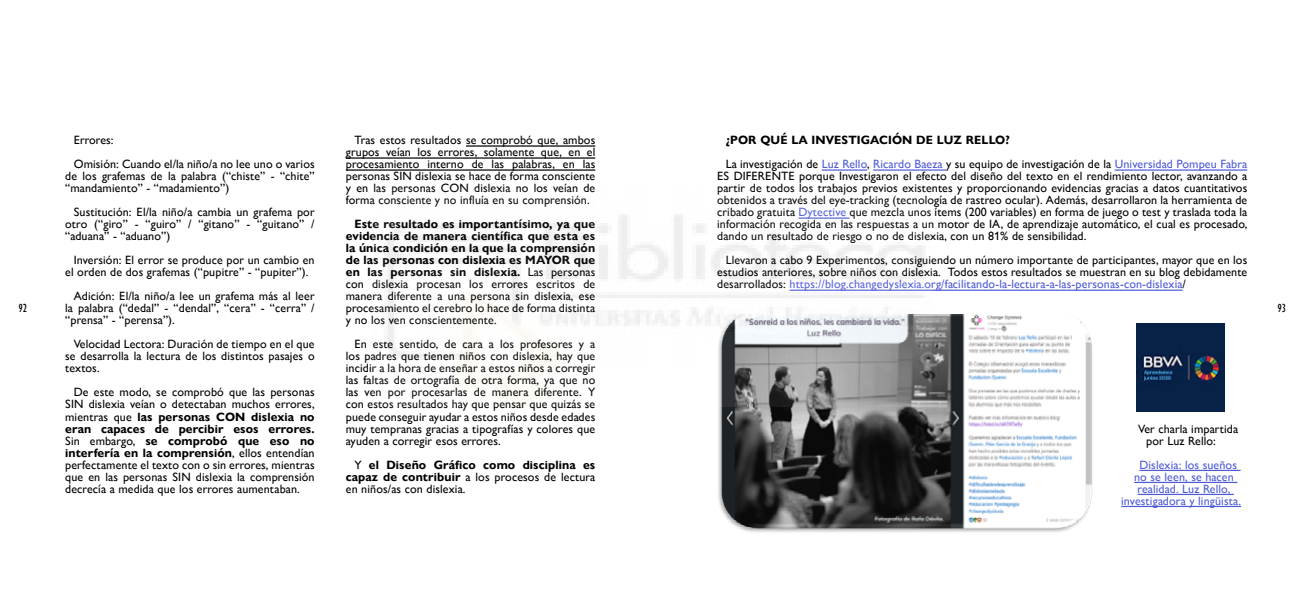
<style>
.page{position:relative;width:1304px;height:596px;background:#fff}
.page>*{position:absolute;margin:0;border:0;box-sizing:border-box;transform-origin:0 0}
.t1{font:12px/12px "Gill Sans Nova";letter-spacing:.01em;color:#000;text-align:justify}
.t2{font:700 12px/12px "Gill Sans Nova";letter-spacing:.01em;color:#000;text-align:justify}
.t3{font:12px "Gill Sans Nova";letter-spacing:.01em;color:#4f5cd6}
.t4{font:condensed 12px "Gill Sans";color:#000}
.s1{font-weight:700}
.s2{color:#4f5cd6}
.s3{font-weight:400}
</style>
<div class="page">
<hr style="left:466px;top:145px;width:129px;height:1px;background:#000">
<hr style="left:346px;top:157px;width:249px;height:1px;background:#000">
<hr style="left:346px;top:169px;width:249px;height:1px;background:#000">
<img style="left:718px;top:314px;width:374px;height:218px">
<hr style="left:822px;top:169px;width:45px;height:1px;background:#4f5cd6">
<hr style="left:873px;top:169px;width:73px;height:1px;background:#4f5cd6">
<hr style="left:1115px;top:169px;width:132px;height:1px;background:#4f5cd6">
<hr style="left:790px;top:289px;width:393px;height:1px;background:#4f5cd6">
<hr style="left:1139px;top:469px;width:102px;height:1px;background:#4f5cd6">
<hr style="left:1134px;top:481px;width:103px;height:1px;background:#4f5cd6">
<hr style="left:1138px;top:493px;width:96px;height:1px;background:#4f5cd6">
<hr style="left:1121px;top:505px;width:120px;height:1px;background:#4f5cd6">
<img style="left:1137px;top:323px;width:88px;height:88px">
<img style="left:388px;top:214px;width:543px;height:192px">
<p class="t1" style="left:726px;top:128px;width:523px;line-height:24px"><span class="s1">¿POR QUÉ LA INVESTIGACIÓN DE LUZ RELLO?<br></span>La investigación de <span class="s2">Luz Rello</span>, <span class="s2">Ricardo Baeza</span> y su equipo de investigación de la <span class="s2">Universidad Pompeu Fabra</span></p>
<p class="t1" style="left:717px;top:170px;width:532px">ES DIFERENTE porque Investigaron el efecto del diseño del texto en el rendimiento lector, avanzando a partir de todos los trabajos previos existentes y proporcionando evidencias gracias a datos cuantitativos obtenidos a través del eye-tracking (tecnología de rastreo ocular). Además, desarrollaron la herramienta de cribado gratuita <span class="s2">Dytective</span> que mezcla unos ítems (200 variables) en forma de juego o test y traslada toda la información recogida en las respuestas a un motor de IA, de aprendizaje automático, el cual es procesado, dando un resultado de riesgo o no de dislexia, con un 81% de sensibilidad.</p>
<p class="t1" style="left:717px;top:254px;width:532px;text-indent:9px">Llevaron a cabo 9 Experimentos, consiguiendo un número importante de participantes, mayor que en los estudios anteriores, sobre niños con dislexia. Todos estos resultados se muestran en su blog debidamente desarrollados: <span class="s2">https://blog.changedyslexia.org/facilitando-la-lectura-a-las-personas-con-dislexia</span>/</p>
<p class="t1" style="left:74px;top:128px;width:243px;line-height:24px">Errores:<br>Omisión: Cuando el/la niño/a no lee uno o varios</p>
<p class="t1" style="left:65px;top:170px;width:251px">de los grafemas de la palabra (“chiste” - “chite” “mandamiento” - “madamiento”)</p>
<p class="t1" style="left:65px;top:206px;width:251px;text-indent:9px">Sustitución: El/la niño/a cambia un grafema por otro (“giro” - “guiro” / “gitano” - “guitano” / “aduana” - “aduano”)</p>
<p class="t1" style="left:65px;top:254px;width:251px;text-indent:9px">Inversión: El error se produce por un cambio en el orden de dos grafemas (“pupitre” - “pupiter”).</p>
<p class="t1" style="left:65px;top:290px;width:251px;text-indent:9px">Adición: El/la niño/a lee un grafema más al leer la palabra (“dedal” - “dendal”, “cera” - “cerra” / “prensa” - “perensa”).</p>
<p class="t1" style="left:65px;top:338px;width:251px;text-indent:9px">Velocidad Lectora: Duración de tiempo en el que se desarrolla la lectura de los distintos pasajes o textos.</p>
<p class="t1" style="left:65px;top:386px;width:251px;text-indent:9px">De este modo, se comprobó que las personas SIN dislexia veían o detectaban muchos errores, mientras que <span class="s1">las personas CON dislexia no eran capaces de percibir esos errores.<br></span>Sin embargo, <span class="s1">se comprobó que eso no interfería en la comprensión</span>, ellos entendían perfectamente el texto con o sin errores, mientras que en las personas SIN dislexia la comprensión decrecía a medida que los errores aumentaban.</p>
<p class="t1" style="left:346px;top:134px;width:251px;text-indent:8px">Tras estos resultados se comprobó que, ambos grupos veían los errores, solamente que, en el procesamiento interno de las palabras, en las personas SIN dislexia se hace de forma consciente y en las personas CON dislexia no los veían de forma consciente y no influía en su comprensión.</p>
<p class="t2" style="left:346px;top:218px;width:251px;text-indent:9px">Este resultado es importantísimo, ya que evidencia de manera científica que esta es la única condición en la que la comprensión de las personas con dislexia es MAYOR que en las personas sin dislexia. <span class="s3">Las personas con dislexia procesan los errores escritos de manera diferente a una persona sin dislexia, ese procesamiento el cerebro lo hace de forma distinta y no los ven conscientemente.</span></p>
<p class="t1" style="left:346px;top:338px;width:251px;text-indent:9px">En este sentido, de cara a los profesores y a los padres que tienen niños con dislexia, hay que incidir a la hora de enseñar a estos niños a corregir las faltas de ortografía de otra forma, ya que no las ven por procesarlas de manera diferente. Y con estos resultados hay que pensar que quizás se puede conseguir ayudar a estos niños desde edades muy tempranas gracias a tipografías y colores que ayuden a corregir esos errores.</p>
<p class="t2" style="left:346px;top:458px;width:251px;text-indent:9px"><span class="s3">Y</span> el Diseño Gráfico como disciplina es capaz de contribuir <span class="s3">a los procesos de lectura en niños/as con dislexia.</span></p>
<p class="t4" style="left:19px;top:301px;width:10px">92</p>
<p class="t4" style="left:1277px;top:301px;width:10px">93</p>
<p class="t1" style="left:1146px;top:422px;width:93px;text-indent:-8px">Ver charla impartida por Luz Rello:</p>
<p class="t3" style="left:1139px;top:457px;width:99px">Dislexia: los sueños</p>
<p class="t3" style="left:1134px;top:469px;width:101px">no se leen, se hacen</p>
<p class="t3" style="left:1138px;top:481px;width:94px">realidad. Luz Rello,</p>
<p class="t3" style="left:1121px;top:493px;width:121px">investigadora y lingüista.</p>
</div>
